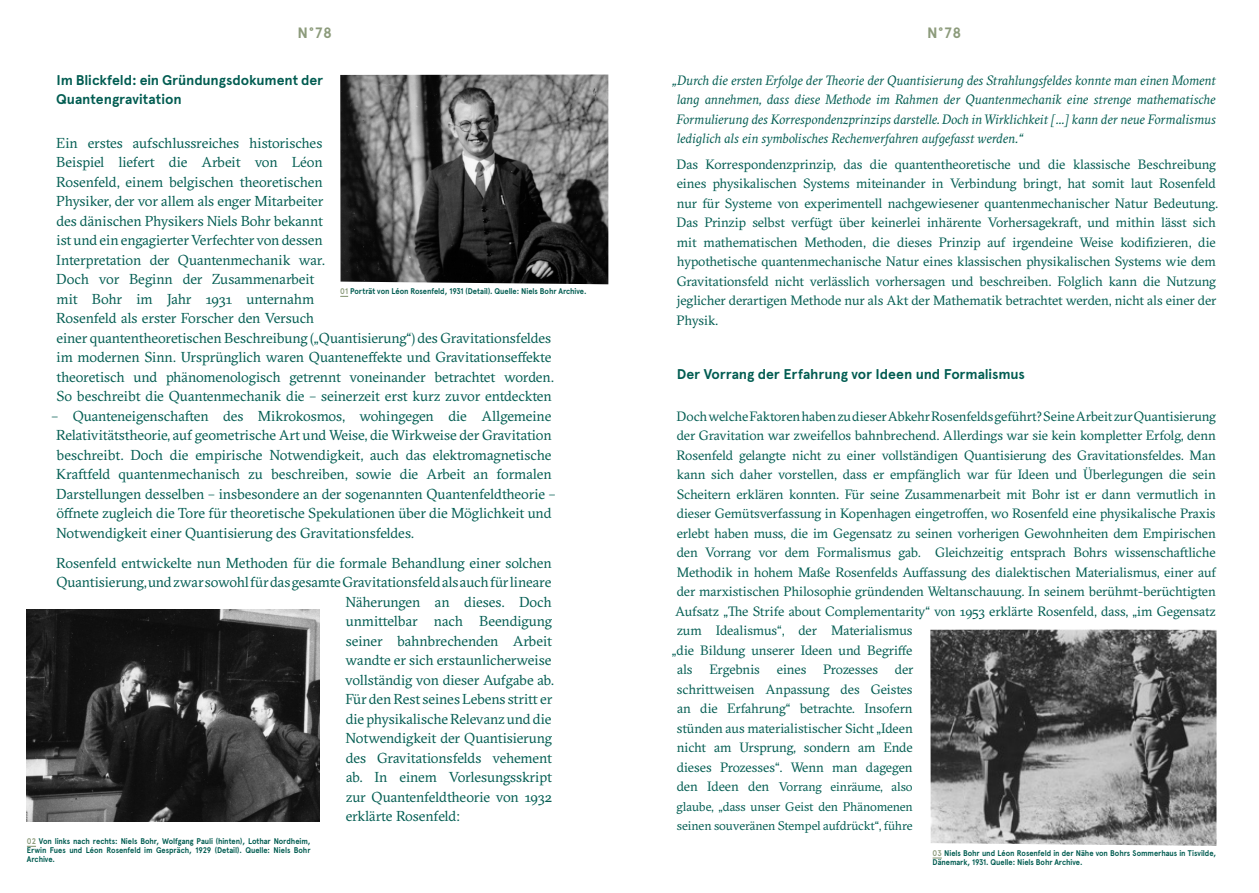
<style>
.page{position:relative;width:1259px;height:893px;background:#fff}
.page>*{position:absolute;margin:0;border:0;box-sizing:border-box;transform-origin:0 0}
.Kolumne__10_14{font:700 15px "Apercu Pro";color:#8c9b7b}
.Subheadline__11_17_5{font:14.4px/19.5px "GT Sectra";letter-spacing:-.01em;color:#005c51}
.Subheadline__11_17_5-2{font:700 14.1px/19.5px "Apercu Pro";letter-spacing:-.005em;color:#005c51}
.Subheadline__11_17_5-3{font:13.5px/19.5px "GT Sectra";letter-spacing:-.01em;color:#005c51}
.Subheadline__11_17_5-4{font:italic 13.5px/19.5px "GT Sectra";letter-spacing:-.01em;color:#005c51;text-align:justify}
.Subheadline__11_17_5-5{font:12.6px/19.5px "GT Sectra";letter-spacing:-.015em;color:#005c51;text-align:justify}
.Nr__35_40{font:700 8.25px/9px "Apercu Pro";letter-spacing:-.005em;color:#005c51;text-align:justify;scale:.91 1}
.s1{color:#8c9b7b}
.s2{font-size:13.5px}
</style>
<div class="page">
<img style="left:340px;top:75px;width:268px;height:209px">
<img style="left:27px;top:610px;width:293px;height:212px">
<img style="left:930px;top:629px;width:286px;height:217px">
<svg style="left:932px;top:857px;width:10px;height:2px"></svg>
<p class="Kolumne__10_14" style="left:297px;top:21px;width:36px">N°78</p>
<p class="Kolumne__10_14" style="left:927px;top:21px;width:36px">N°78</p>
<p class="Subheadline__11_17_5-2" style="left:56px;top:69px;width:268px">Im Blickfeld: ein Gründungsdokument der<br>Quantengravitation</p>
<p class="Subheadline__11_17_5" style="left:56px;top:133px;width:499px">Ein erstes aufschlussreiches historisches<br>Beispiel liefert die Arbeit von Léon<br>Rosenfeld, einem belgischen theoretischen<br>Physiker, der vor allem als enger Mitarbeiter<br>des dänischen Physikers Niels Bohr bekannt<br>ist und ein engagierter Verfechter von dessen<br>Interpretation der Quantenmechanik war.<br>Doch vor Beginn der Zusammenarbeit<br>mit Bohr im Jahr 1931 unternahm<br>Rosenfeld als erster Forscher den Versuch<br>einer quantentheoretischen Beschreibung („Quantisierung“) des Gravitationsfeldes im modernen Sinn. Ursprünglich waren Quanteneffekte und Gravitationseffekte theoretisch und phänomenologisch getrennt voneinander betrachtet worden.<br>So beschreibt die Quantenmechanik die – seinerzeit erst kurz zuvor entdeckten</p>
<p class="Subheadline__11_17_5" style="left:56px;top:406px;width:501px;text-indent:-5px">– Quanteneigenschaften des Mikrokosmos, wohingegen die Allgemeine Relativitätstheorie, auf geometrische Art und Weise, die Wirkweise der Gravitation beschreibt. Doch die empirische Notwendigkeit, auch das elektromagnetische Kraftfeld quantenmechanisch zu beschreiben, sowie die Arbeit an formalen Darstellungen desselben – insbesondere an der sogenannten Quantenfeldtheorie – öffnete zugleich die Tore für theoretische Spekulationen über die Möglichkeit und Notwendigkeit einer Quantisierung des Gravitationsfeldes.</p>
<p class="Subheadline__11_17_5" style="left:56px;top:553px;width:497px">Rosenfeld entwickelte nun Methoden für die formale Behandlung einer solchen</p>
<p class="Subheadline__11_17_5" style="left:56px;top:573px;width:496px">Quantisierung, und zwar sowohl für das gesamte Gravitationsfeld als auch für lineare</p>
<p class="Subheadline__11_17_5" style="left:345px;top:592px;width:208px">Näherungen an dieses. Doch</p>
<p class="Subheadline__11_17_5" style="left:346px;top:612px;width:208px">unmittelbar nach Beendigung</p>
<p class="Subheadline__11_17_5" style="left:346px;top:631px;width:208px">seiner bahnbrechenden Arbeit</p>
<p class="Subheadline__11_17_5" style="left:345px;top:651px;width:207px">wandte er sich erstaunlicherweise</p>
<p class="Subheadline__11_17_5" style="left:345px;top:670px;width:210px">vollständig von dieser Aufgabe ab.</p>
<p class="Subheadline__11_17_5" style="left:345px;top:690px;width:208px">Für den Rest seines Lebens stritt er</p>
<p class="Subheadline__11_17_5" style="left:346px;top:709px;width:207px">die physikalische Relevanz und die</p>
<p class="Subheadline__11_17_5" style="left:345px;top:729px;width:208px">Notwendigkeit der Quantisierung</p>
<p class="Subheadline__11_17_5" style="left:346px;top:748px;width:208px">des Gravitationsfelds vehement</p>
<p class="Subheadline__11_17_5" style="left:346px;top:768px;width:207px">ab. In einem Vorlesungsskript</p>
<p class="Subheadline__11_17_5" style="left:346px;top:787px;width:208px">zur Quantenfeldtheorie von 1932</p>
<p class="Subheadline__11_17_5" style="left:346px;top:807px;width:116px">erklärte Rosenfeld:</p>
<p class="Nr__35_40" style="left:340px;top:286px;width:272px"><span class="s1">01</span> Porträt von Léon Rosenfeld, 1931 (Detail). Quelle: Niels Bohr Archive.</p>
<p class="Subheadline__11_17_5-4" style="left:676px;top:70px;width:541px;text-indent:-4px">„Durch die ersten Erfolge der Theorie der Quantisierung des Strahlungsfeldes konnte man einen Moment lang annehmen, dass diese Methode im Rahmen der Quantenmechanik eine strenge mathematische Formulierung des Korrespondenzprinzips darstelle. Doch in Wirklichkeit […] kann der neue Formalismus lediglich als ein symbolisches Rechenverfahren aufgefasst werden.“</p>
<p class="Subheadline__11_17_5-3" style="left:676px;top:154px;width:543px">Das Korrespondenzprinzip, das die quantentheoretische und die klassische Beschreibung eines physikalischen Systems miteinander in Verbindung bringt, hat somit laut Rosenfeld nur für Systeme von experimentell nachgewiesener quantenmechanischer Natur Bedeutung.<br>Das Prinzip selbst verfügt über keinerlei inhärente Vorhersagekraft, und mithin lässt sich mit mathematischen Methoden, die dieses Prinzip auf irgendeine Weise kodifizieren, die hypothetische quantenmechanische Natur eines klassischen physikalischen Systems wie dem Gravitationsfeld nicht verlässlich vorhersagen und beschreiben. Folglich kann die Nutzung jeglicher derartigen Methode nur als Akt der Mathematik betrachtet werden, nicht als einer der Physik.</p>
<p class="Subheadline__11_17_5-2" style="left:677px;top:363px;width:350px">Der Vorrang der Erfahrung vor Ideen und Formalismus</p>
<p class="Subheadline__11_17_5-3" style="left:676px;top:406px;width:541px">Doch welche Faktoren haben zu dieser Abkehr Rosenfelds geführt? Seine Arbeit zur Quantisierung</p>
<p class="Subheadline__11_17_5-3" style="left:677px;top:426px;width:540px">der Gravitation war zweifellos bahnbrechend. Allerdings war sie kein kompletter Erfolg, denn</p>
<p class="Subheadline__11_17_5-3" style="left:676px;top:445px;width:540px">Rosenfeld gelangte nicht zu einer vollständigen Quantisierung des Gravitationsfeldes. Man</p>
<p class="Subheadline__11_17_5-3" style="left:677px;top:465px;width:540px">kann sich daher vorstellen, dass er empfänglich war für Ideen und Überlegungen die sein</p>
<p class="Subheadline__11_17_5-3" style="left:676px;top:484px;width:541px">Scheitern erklären konnten. Für seine Zusammenarbeit mit Bohr ist er dann vermutlich in</p>
<p class="Subheadline__11_17_5-3" style="left:677px;top:504px;width:540px">dieser Gemütsverfassung in Kopenhagen eingetroffen, wo Rosenfeld eine physikalische Praxis</p>
<p class="Subheadline__11_17_5-3" style="left:677px;top:523px;width:540px">erlebt haben muss, die im Gegensatz zu seinen vorherigen Gewohnheiten dem Empirischen</p>
<p class="Subheadline__11_17_5-3" style="left:677px;top:543px;width:540px">den Vorrang vor dem Formalismus gab. Gleichzeitig entsprach Bohrs wissenschaftliche</p>
<p class="Subheadline__11_17_5-3" style="left:677px;top:562px;width:541px">Methodik in hohem Maße Rosenfelds Auffassung des dialektischen Materialismus, einer auf</p>
<p class="Subheadline__11_17_5-3" style="left:677px;top:582px;width:540px">der marxistischen Philosophie gründenden Weltanschauung. In seinem berühmt-berüchtigten</p>
<p class="Subheadline__11_17_5-3" style="left:675px;top:601px;width:542px">Aufsatz „The Strife about Complementarity“ von 1953 erklärte Rosenfeld, dass, „im Gegensatz</p>
<p class="Subheadline__11_17_5-3" style="left:677px;top:621px;width:237px">zum Idealismus“, der Materialismus</p>
<p class="Subheadline__11_17_5-3" style="left:672px;top:640px;width:242px">„die Bildung unserer Ideen und Begriffe</p>
<p class="Subheadline__11_17_5-3" style="left:677px;top:660px;width:238px">als Ergebnis eines Prozesses der</p>
<p class="Subheadline__11_17_5-3" style="left:677px;top:679px;width:237px">schrittweisen Anpassung des Geistes</p>
<p class="Subheadline__11_17_5-3" style="left:677px;top:699px;width:237px">an die Erfahrung“ betrachte. Insofern</p>
<p class="Subheadline__11_17_5-3" style="left:677px;top:718px;width:237px">stünden aus materialistischer Sicht „Ideen</p>
<p class="Subheadline__11_17_5-3" style="left:677px;top:738px;width:237px">nicht am Ursprung, sondern am Ende</p>
<p class="Subheadline__11_17_5-3" style="left:677px;top:757px;width:237px">dieses Prozesses“. Wenn man dagegen</p>
<p class="Subheadline__11_17_5-5" style="left:676px;top:777px;width:238px"><span class="s2">den Ideen den</span> Vorrang einräume, also glaube, „dass unser Geist den Phänomenen seinen souveränen Stempel aufdrückt“, führe</p>
<p class="Nr__35_40" style="left:27px;top:836px;width:313px"><span class="s1">02</span> Von links nach rechts: Niels Bohr, Wolfgang Pauli (hinten), Lothar Nordheim, Erwin Fues und Léon Rosenfeld im Gespräch, 1929 (Detail). Quelle: Niels Bohr Archive.</p>
<p class="Nr__35_40" style="left:932px;top:848px;width:313px"><span class="s1">03</span> Niels Bohr und Léon Rosenfeld in der Nähe von Bohrs Sommerhaus in Tisvilde,<br>Dänemark, 1931. Quelle: Niels Bohr Archive.</p>
</div>
